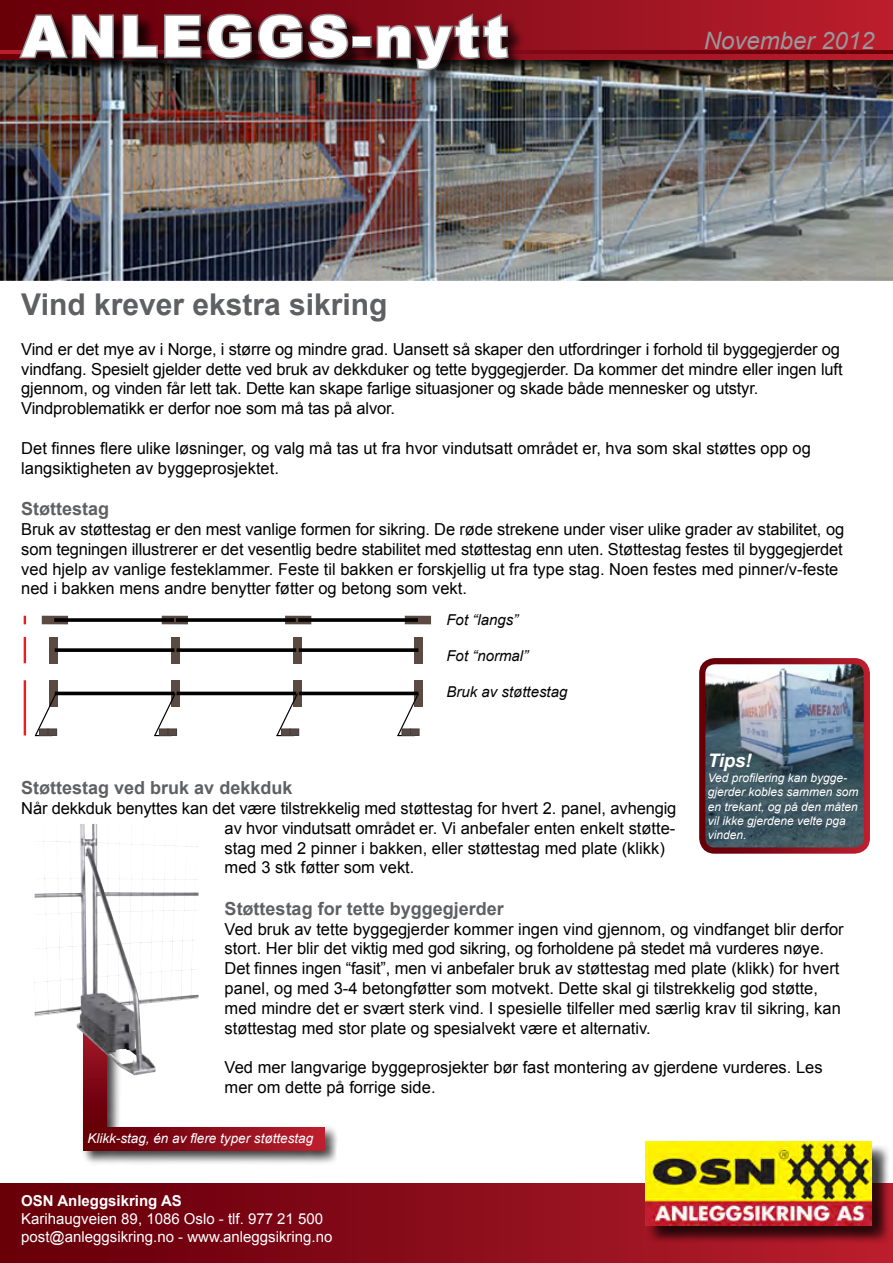
<style>
.page{position:relative;width:893px;height:1263px;background:#fff}
.page>*{position:absolute;margin:0;border:0;box-sizing:border-box;transform-origin:0 0}
.t1{font:900 57px "Arial";letter-spacing:.06em;color:#fff}
.t2{font:700 30px "Arial";color:#5f6062}
.t3{font:italic 24px "Arial";color:#97999c}
.t4{font:italic 700 18.6px "Arial";color:#fff}
.t5{font:700 18px "Arial";color:#5f6062}
.t6{font:16.5px/19.8px "Arial";color:#000}
.t7{font:15px "Arial";color:#fff}
.t8{font:italic 15px "Arial";color:#000}
.t9{font:700 15px "Arial";color:#fff}
.t10{font:italic 13.5px "Arial";color:#fff}
.t11{font:italic 12px/14.4px "Arial";color:#fff}
</style>
<div class="page">
<img style="left:0;top:74px;width:893px;height:207px">
<div style="left:0;top:0;width:893px;height:74px;background:#000;opacity:.75"></div>
<div style="left:0;top:0;width:893px;height:60px;background:linear-gradient(to right,#620008,#b81e2d)"></div>
<div style="left:0;top:1183px;width:893px;height:80px;background:linear-gradient(to right,#620008,#b81e2d)"></div>
<svg style="left:0;top:50px;width:893px;height:3px"></svg>
<div style="left:647px;top:1143px;width:243px;height:101px;background:#000;opacity:.75"></div>
<img style="left:645px;top:1141px;width:227px;height:84px">
<img style="left:706px;top:665px;width:157px;height:182px">
<div style="left:699px;top:658px;width:171px;height:196px;border:6px solid #fff;border-radius:12px"></div>
<div style="left:171px;top:637px;width:9px;height:26px;background:#5a4a42"></div>
<div style="left:293px;top:637px;width:9px;height:26px;background:#5a4a42"></div>
<div style="left:415px;top:637px;width:8px;height:26px;background:#5a4a42"></div>
<div style="left:49px;top:637px;width:9px;height:26px;background:#5a4a42"></div>
<svg style="left:55px;top:648px;width:119px;height:4px"></svg>
<svg style="left:299px;top:648px;width:119px;height:4px"></svg>
<svg style="left:177px;top:648px;width:119px;height:4px"></svg>
<div style="left:42px;top:616px;width:26px;height:8px;background:#5a4a42"></div>
<div style="left:405px;top:616px;width:26px;height:8px;background:#5a4a42"></div>
<div style="left:162px;top:616px;width:26px;height:8px;background:#5a4a42"></div>
<div style="left:285px;top:616px;width:26px;height:8px;background:#5a4a42"></div>
<svg style="left:54px;top:618px;width:120px;height:4px"></svg>
<svg style="left:298px;top:618px;width:120px;height:4px"></svg>
<svg style="left:176px;top:618px;width:120px;height:4px"></svg>
<div style="left:171px;top:680px;width:9px;height:26px;background:#5a4a42"></div>
<div style="left:293px;top:680px;width:9px;height:26px;background:#5a4a42"></div>
<div style="left:415px;top:680px;width:8px;height:26px;background:#5a4a42"></div>
<div style="left:49px;top:680px;width:9px;height:26px;background:#5a4a42"></div>
<hr style="left:55px;top:692px;width:119px;height:3px;background:#000">
<hr style="left:299px;top:692px;width:119px;height:3px;background:#000">
<hr style="left:177px;top:692px;width:119px;height:3px;background:#000">
<svg style="left:34px;top:692px;width:24px;height:45px"></svg>
<svg style="left:153px;top:692px;width:24px;height:45px"></svg>
<svg style="left:275px;top:692px;width:24px;height:45px"></svg>
<svg style="left:396px;top:692px;width:24px;height:45px"></svg>
<div style="left:402px;top:729px;width:9px;height:6px;background:#5a4a42"></div>
<div style="left:402px;top:729px;width:9px;height:7px;border:1px solid #414042"></div>
<div style="left:411px;top:729px;width:8px;height:6px;background:#5a4a42"></div>
<div style="left:410px;top:729px;width:9px;height:7px;border:1px solid #414042"></div>
<div style="left:282px;top:729px;width:8px;height:6px;background:#5a4a42"></div>
<div style="left:281px;top:729px;width:9px;height:7px;border:1px solid #414042"></div>
<div style="left:290px;top:729px;width:9px;height:6px;background:#5a4a42"></div>
<div style="left:290px;top:729px;width:9px;height:7px;border:1px solid #414042"></div>
<div style="left:159px;top:729px;width:9px;height:6px;background:#5a4a42"></div>
<div style="left:159px;top:729px;width:9px;height:7px;border:1px solid #414042"></div>
<div style="left:168px;top:729px;width:9px;height:6px;background:#5a4a42"></div>
<div style="left:168px;top:729px;width:9px;height:7px;border:1px solid #414042"></div>
<div style="left:39px;top:729px;width:9px;height:6px;background:#5a4a42"></div>
<div style="left:39px;top:729px;width:9px;height:7px;border:1px solid #414042"></div>
<div style="left:48px;top:729px;width:9px;height:6px;background:#5a4a42"></div>
<div style="left:48px;top:729px;width:9px;height:7px;border:1px solid #414042"></div>
<svg style="left:24px;top:616px;width:2px;height:8px"></svg>
<hr style="left:24px;top:637px;width:2px;height:26px;background:#ed1d24">
<hr style="left:24px;top:680px;width:2px;height:55px;background:#ed1d24">
<div style="left:81px;top:1003px;width:40px;height:142px;background:#000;opacity:.75"></div>
<svg style="left:83px;top:1058px;width:24px;height:67px;background:#790512"></svg>
<div style="left:81px;top:1125px;width:257px;height:40px;background:#000;opacity:.75"></div>
<div style="left:83px;top:1127px;width:241px;height:24px;background:linear-gradient(to right,#5e0005,#ba1f2e)"></div>
<img style="left:35px;top:824px;width:163px;height:234px">
<div style="left:20px;top:13px;width:505px;height:75px;background:#000;opacity:.75"></div>
<svg style="left:17px;top:13px;width:98px;height:47px;background:#5e2b30"></svg>
<svg style="left:121px;top:12px;width:229px;height:49px;background:#612e35"></svg>
<div style="left:352px;top:36px;width:20px;height:12px;border:3px solid #97999c"></div>
<svg style="left:375px;top:11px;width:135px;height:61px;background:#653036"></svg>
<p class="t1" style="left:21px;top:-5px;width:489px">ANLEGGS-nytt</p>
<p class="t3" style="left:704px;top:25px;width:172px">November 2012</p>
<p class="t2" style="left:21px;top:285px;width:368px">Vind krever ekstra sikring</p>
<p class="t6" style="left:21px;top:339px;width:823px">Vind er det mye av i Norge, i større og mindre grad. Uansett så skaper den utfordringer i forhold til byggegjerder og vindfang. Spesielt gjelder dette ved bruk av dekkduker og tette byggegjerder. Da kommer det mindre eller ingen luft gjennom, og vinden får lett tak. Dette kan skape farlige situasjoner og skade både mennesker og utstyr.</p>
<p class="t6" style="left:21px;top:399px;width:375px">Vindproblematikk er derfor noe som må tas på alvor.</p>
<p class="t6" style="left:21px;top:438px;width:791px">Det finnes flere ulike løsninger, og valg må tas ut fra hvor vindutsatt området er, hva som skal støttes opp og langsiktigheten av byggeprosjektet.</p>
<p class="t5" style="left:21px;top:497px;width:90px">Støttestag</p>
<p class="t6" style="left:21px;top:519px;width:825px">Bruk av støttestag er den mest vanlige formen for sikring. De røde strekene under viser ulike grader av stabilitet, og som tegningen illustrerer er det vesentlig bedre stabilitet med støttestag enn uten. Støttestag festes til byggegjerdet ved hjelp av vanlige festeklammer. Feste til bakken er forskjellig ut fra type stag. Noen festes med pinner/v-feste ned i bakken mens andre benytter føtter og betong som vekt.</p>
<p class="t8" style="left:446px;top:610px;width:73px">Fot “langs”</p>
<p class="t8" style="left:446px;top:646px;width:83px">Fot “normal”</p>
<p class="t8" style="left:446px;top:682px;width:122px">Bruk av støttestag</p>
<p class="t4" style="left:708px;top:748px;width:46px">Tips!</p>
<p class="t11" style="left:708px;top:770px;width:141px">Ved profilering kan bygge-</p>
<p class="t11" style="left:708px;top:785px;width:152px">gjerder kobles sammen som en trekant, og på den måten vil ikke gjerdene velte pga vinden.</p>
<p class="t5" style="left:21px;top:776px;width:273px">Støttestag ved bruk av dekkduk</p>
<p class="t6" style="left:225px;top:798px;width:453px;text-indent:-203px">Når dekkduk benyttes kan det være tilstrekkelig med støttestag for hvert 2. panel, avhengig av hvor vindutsatt området er. Vi anbefaler enten enkelt støtte&shy;stag med 2 pinner i bakken, eller støttestag med plate (klikk) med 3 stk føtter som vekt.</p>
<p class="t5" style="left:225px;top:896px;width:281px">Støttestag for tette byggegjerder</p>
<p class="t6" style="left:225px;top:919px;width:621px">Ved bruk av tette byggegjerder kommer ingen vind gjennom, og vindfanget blir derfor stort. Her blir det viktig med god sikring, og forholdene på stedet må vurderes nøye.<br>Det finnes ingen “fasit”, men vi anbefaler bruk av støttestag med plate (klikk) for hvert panel, og med 3-4 betongføtter som motvekt. Dette skal gi tilstrekkelig god støtte, med mindre det er svært sterk vind. I spesielle tilfeller med særlig krav til sikring, kan støttestag med stor plate og spesialvekt være et alternativ.</p>
<p class="t6" style="left:225px;top:1058px;width:599px">Ved mer langvarige byggeprosjekter bør fast montering av gjerdene vurderes. Les mer om dette på forrige side.</p>
<p class="t10" style="left:87px;top:1130px;width:227px">Klikk-stag, én av flere typer støttestag</p>
<p class="t9" style="left:21px;top:1190px;width:162px">OSN Anleggsikring AS</p>
<p class="t7" style="left:21px;top:1208px;width:303px">Karihaugveien 89, 1086 Oslo - tlf. 977 21 500</p>
<p class="t7" style="left:21px;top:1226px;width:313px">post@anleggsikring.no - www.anleggsikring.no</p>
</div>
